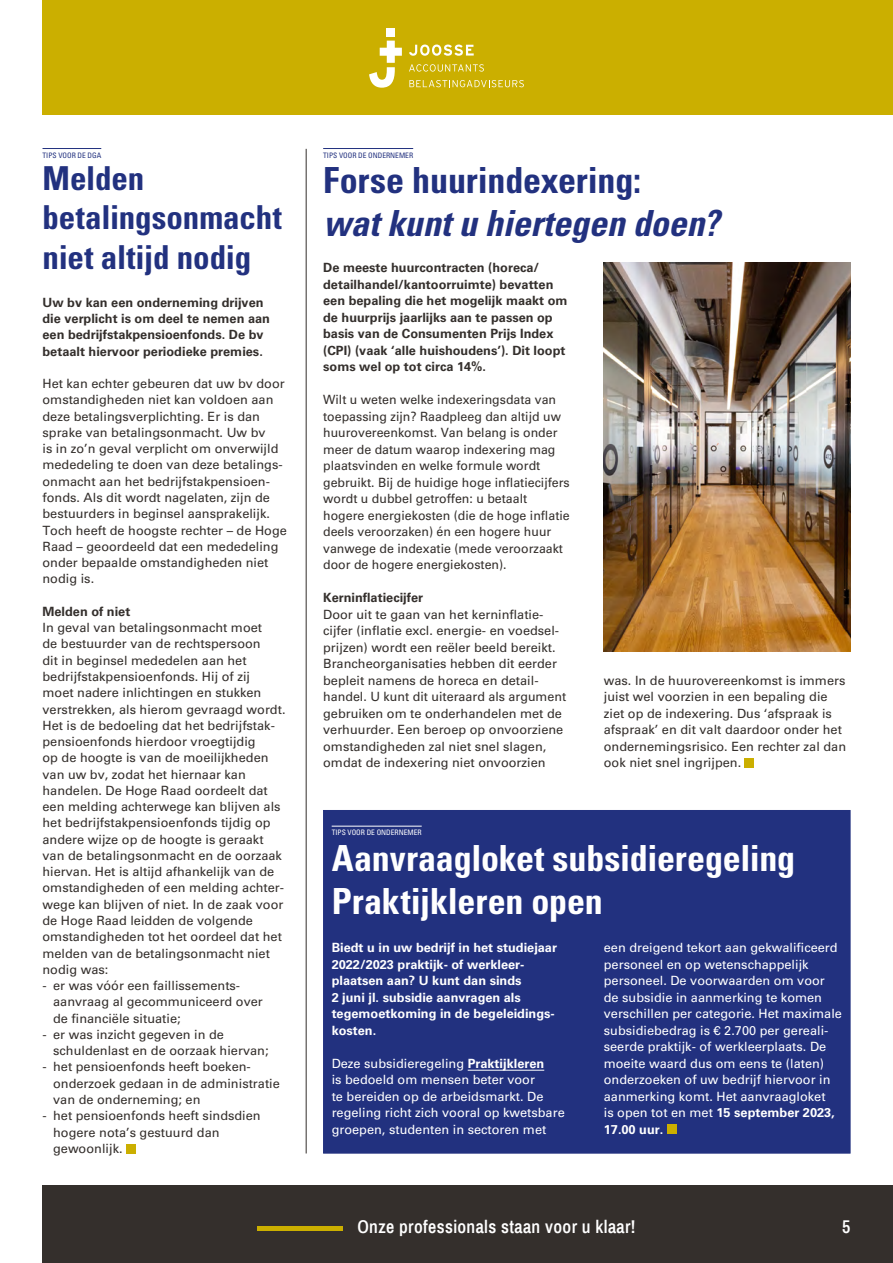
<style>
.page{position:relative;width:893px;height:1263px;background:#fff}
.page>*{position:absolute;margin:0;border:0;box-sizing:border-box;transform-origin:0 0}
.t1{font:700 condensed 36px/43.2px "Univers LT Std";letter-spacing:-.005em;color:#fff}
.t2{font:italic 700 condensed 36px "Univers LT Std";color:#22317f}
.t3{font:700 condensed 36px "Univers LT Std";letter-spacing:-.005em;color:#22317f}
.t4{font:700 condensed 33px/39.6px "Univers LT Std";letter-spacing:-.005em;color:#22317f}
.t5{font:600 18px "Archivo Narrow";letter-spacing:.02em;color:#fff}
.t6{font:12.75px/16.2px "Univers LT Std";color:#342f2c}
.t7{font:12.75px/16.5px "Univers LT Std";color:#fff}
.t8{font:700 12.75px/16.5px "Univers LT Std";color:#342f2c}
.t9{font:700 12.75px/16.5px "Univers LT Std";color:#fff}
.t10{font:condensed 7.5px "Univers LT Std";color:#22317f}
.t11{font:condensed 7.5px "Univers LT Std";color:#fff}
.s1{font-weight:700}
</style>
<div class="page">
<div style="left:43px;top:1186px;width:850px;height:77px;background:#342f2c"></div>
<div style="left:43px;top:0;width:850px;height:115px;background:#cbaf00"></div>
<hr style="left:257px;top:1226px;width:85px;height:4px;background:#cbaf00">
<svg style="left:409px;top:64px;width:75px;height:8px"></svg>
<svg style="left:409px;top:45px;width:65px;height:11px"></svg>
<svg style="left:409px;top:80px;width:115px;height:7px"></svg>
<svg style="left:369px;top:41px;width:33px;height:47px"></svg>
<div style="left:387px;top:28px;width:8px;height:8px;background:#fff"></div>
<div style="left:323px;top:810px;width:527px;height:343px;background:#22317f"></div>
<hr style="left:468px;top:1070px;width:76px;height:1px;background:#fff">
<div style="left:667px;top:1125px;width:9px;height:9px;background:#cbaf00"></div>
<hr style="left:332px;top:826px;width:90px;height:1px;background:#fff">
<hr style="left:43px;top:148px;width:58px;height:1px;background:#22317f">
<div style="left:126px;top:1144px;width:9px;height:9px;background:#cbaf00"></div>
<img style="left:604px;top:263px;width:246px;height:388px">
<hr style="left:306px;top:149px;width:1px;height:1004px;background:#342f2c">
<div style="left:745px;top:758px;width:9px;height:9px;background:#cbaf00"></div>
<hr style="left:323px;top:148px;width:90px;height:1px;background:#22317f">
<p class="t10" style="left:43px;top:150px;width:60px">TIPS VOOR DE DGA</p>
<h2 class="t4" style="left:43px;top:158px;width:241px">Melden betalingsonmacht niet altijd nodig</h2>
<p class="t8" style="left:43px;top:294px;width:229px">Uw bv kan een onderneming drijven die verplicht is om deel te nemen aan een bedrijfstakpensioenfonds. De bv betaalt hiervoor periodieke premies.</p>
<p class="t6" style="left:43px;top:375px;width:246px">Het kan echter gebeuren dat uw bv door omstandigheden niet kan voldoen aan deze betalingsverplichting. Er is dan sprake van betalingsonmacht. Uw bv<br>is in zo’n geval verplicht om onverwijld mededeling te doen van deze betalings&shy;onmacht aan het bedrijfstakpensioen&shy;fonds. Als dit wordt nagelaten, zijn de bestuurders in beginsel aansprakelijk.<br>Toch heeft de hoogste rechter – de Hoge Raad – geoordeeld dat een mededeling onder bepaalde omstandigheden niet nodig is.</p>
<p class="t8" style="left:43px;top:603px;width:89px">Melden of niet</p>
<p class="t6" style="left:43px;top:620px;width:245px">In geval van betalingsonmacht moet<br>de bestuurder van de rechtspersoon<br>dit in beginsel mededelen aan het bedrijfstakpensioenfonds. Hij of zij<br>moet nadere inlichtingen en stukken verstrekken, als hierom gevraagd wordt.<br>Het is de bedoeling dat het bedrijfstak&shy;pensioenfonds hierdoor vroegtijdig<br>op de hoogte is van de moeilijkheden van uw bv, zodat het hiernaar kan handelen. De Hoge Raad oordeelt dat een melding achterwege kan blijven als het bedrijfstakpensioenfonds tijdig op andere wijze op de hoogte is geraakt van de betalingsonmacht en de oorzaak hiervan. Het is altijd afhankelijk van de omstandigheden of een melding achter&shy;wege kan blijven of niet. In de zaak voor de Hoge Raad leidden de volgende omstandigheden tot het oordeel dat het melden van de betalingsonmacht niet nodig was:</p>
<p class="t6" style="left:53px;top:977px;width:211px;text-indent:-11px">- er was vóór een faillissements&shy;aanvraag al gecommuniceerd over de financiële situatie;</p>
<p class="t6" style="left:53px;top:1026px;width:217px;text-indent:-11px">- er was inzicht gegeven in de schuldenlast en de oorzaak hiervan;</p>
<p class="t6" style="left:53px;top:1059px;width:228px;text-indent:-11px">- het pensioenfonds heeft boeken&shy;onderzoek gedaan in de administratie van de onderneming; en</p>
<p class="t6" style="left:53px;top:1108px;width:209px;text-indent:-11px">- het pensioenfonds heeft sindsdien hogere nota’s gestuurd dan gewoonlijk.</p>
<p class="t10" style="left:323px;top:150px;width:92px">TIPS VOOR DE ONDERNEMER</p>
<h1 class="t3" style="left:323px;top:158px;width:320px">Forse huurindexering:</h1>
<h1 class="t2" style="left:323px;top:202px;width:397px">wat kunt u hiertegen doen?</h1>
<p class="t8" style="left:323px;top:260px;width:246px">De meeste huurcontracten (horeca/ detailhandel/kantoorruimte) bevatten een bepaling die het mogelijk maakt om de huurprijs jaarlijks aan te passen op basis van de Consumenten Prijs Index (CPI) (vaak ‘alle huishoudens’). Dit loopt soms wel op tot circa 14%.</p>
<p class="t6" style="left:323px;top:391px;width:248px">Wilt u weten welke indexeringsdata van toepassing zijn? Raadpleeg dan altijd uw huurovereenkomst. Van belang is onder meer de datum waarop indexering mag plaatsvinden en welke formule wordt gebruikt. Bij de huidige hoge inflatiecijfers wordt u dubbel getroffen: u betaalt hogere energiekosten (die de hoge inflatie deels veroorzaken) én een hogere huur vanwege de indexatie (mede veroorzaakt door de hogere energiekosten).</p>
<p class="t8" style="left:323px;top:590px;width:101px">Kerninflatiecijfer</p>
<p class="t6" style="left:323px;top:606px;width:245px">Door uit te gaan van het kerninflatie&shy;cijfer (inflatie excl. energie- en voedsel&shy;prijzen) wordt een reëler beeld bereikt.<br>Brancheorganisaties hebben dit eerder bepleit namens de horeca en detail&shy;handel. U kunt dit uiteraard als argument gebruiken om te onderhandelen met de verhuurder. Een beroep op onvoorziene omstandigheden zal niet snel slagen, omdat de indexering niet onvoorzien</p>
<p class="t6" style="left:604px;top:672px;width:244px">was. In de huurovereenkomst is immers juist wel voorzien in een bepaling die ziet op de indexering. Dus ‘afspraak is afspraak’ en dit valt daardoor onder het ondernemingsrisico. Een rechter zal dan ook niet snel ingrijpen.</p>
<p class="t11" style="left:332px;top:828px;width:92px">TIPS VOOR DE ONDERNEMER</p>
<h1 class="t1" style="left:332px;top:836px;width:465px">Aanvraagloket subsidieregeling<br>Praktijkleren open</h1>
<p class="t9" style="left:332px;top:940px;width:227px">Biedt u in uw bedrijf in het studiejaar<br>2022/2023 praktijk- of werkleer&shy;plaatsen aan? U kunt dan sinds<br>2 juni jl. subsidie aanvragen als tegemoetkoming in de begeleidings&shy;kosten.</p>
<p class="t7" style="left:332px;top:1055px;width:235px">Deze subsidieregeling <span class="s1">Praktijkleren<br></span>is bedoeld om mensen beter voor<br>te bereiden op de arbeidsmarkt. De regeling richt zich vooral op kwetsbare groepen, studenten in sectoren met</p>
<p class="t7" style="left:604px;top:940px;width:240px">een dreigend tekort aan gekwalificeerd personeel en op wetenschappelijk personeel. De voorwaarden om voor de subsidie in aanmerking te komen verschillen per categorie. Het maximale subsidiebedrag is € 2.700 per gereali&shy;seerde praktijk- of werkleerplaats. De moeite waard dus om eens te (laten) onderzoeken of uw bedrijf hiervoor in aanmerking komt. Het aanvraagloket<br>is open tot en met <span class="s1">15 september 2023, 17.00 uur.</span></p>
<h3 class="t5" style="left:357px;top:1216px;width:280px">Onze professionals staan voor u klaar!</h3>
<h3 class="t5" style="left:842px;top:1216px;width:10px">5</h3>
</div>
